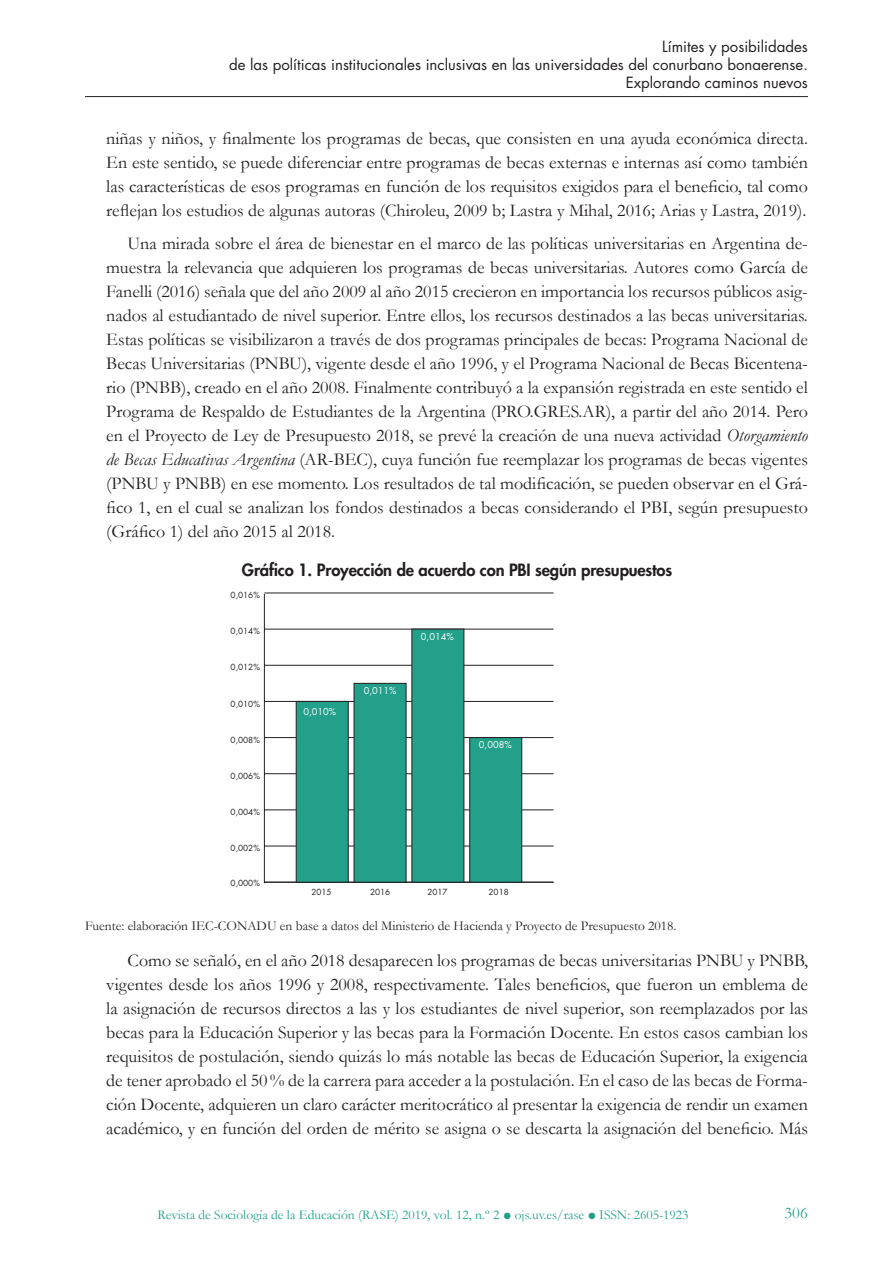
<style>
.page{position:relative;width:893px;height:1263px;background:#fff}
.page>*{position:absolute;margin:0;border:0;box-sizing:border-box;transform-origin:0 0}
.TXT_GENERAL{font:18px/24px "Garamond";color:#231f20;text-align:justify}
.TXT_GENERAL-2{font:800 16.5px "Futura Std";letter-spacing:-.01em;color:#231f20}
.t1{font:16.5px "Garamond";color:#22a08a}
.TÍTULO_PRINCIPAL{font:15px/18px "Futura Std";color:#231f20;text-align:right}
.FUENTE{font:13.5px "Garamond";color:#231f20}
.t2{font:13.5px "Garamond";color:#22a08a}
.t3{font:9.15px "Futura Std";color:#fff}
.t4{font:8.25px "Futura Std";color:#231f20}
.s1{font-style:italic}
</style>
<div class="page">
<hr style="left:264px;top:594px;width:1px;height:289px;background:#231f20">
<hr style="left:264px;top:882px;width:290px;height:1px;background:#231f20">
<hr style="left:264px;top:846px;width:290px;height:1px;background:#231f20">
<hr style="left:264px;top:810px;width:290px;height:1px;background:#231f20">
<hr style="left:264px;top:773px;width:290px;height:1px;background:#231f20">
<hr style="left:264px;top:737px;width:290px;height:1px;background:#231f20">
<hr style="left:264px;top:701px;width:290px;height:1px;background:#231f20">
<hr style="left:264px;top:665px;width:290px;height:1px;background:#231f20">
<hr style="left:264px;top:629px;width:290px;height:1px;background:#231f20">
<hr style="left:264px;top:593px;width:290px;height:1px;background:#231f20">
<div style="left:470px;top:737px;width:52px;height:145px;background:#22a08a;border:1px solid #231f20"></div>
<div style="left:412px;top:629px;width:52px;height:253px;background:#22a08a;border:1px solid #231f20"></div>
<div style="left:354px;top:683px;width:52px;height:199px;background:#22a08a"></div>
<div style="left:296px;top:701px;width:52px;height:181px;background:#22a08a;border:1px solid #231f20"></div>
<hr style="left:85px;top:96px;width:723px;height:1px;background:#231f20">
<p class="TÍTULO_PRINCIPAL" style="left:229px;top:37px;width:580px">Límites y posibilidades<br>de las políticas institucionales inclusivas en las universidades del conurbano bonaerense.<br>Explorando caminos nuevos</p>
<p class="TXT_GENERAL" style="left:106px;top:126px;width:703px">niñas y niños, y finalmente los programas de becas, que consisten en una ayuda económica directa.<br>En este sentido, se puede diferenciar entre programas de becas externas e internas así como también las características de esos programas en función de los requisitos exigidos para el beneficio, tal como reflejan los estudios de algunas autoras (Chiroleu, 2009 b; Lastra y Mihal, 2016; Arias y Lastra, 2019).</p>
<p class="TXT_GENERAL" style="left:106px;top:231px;width:703px;text-indent:21px">Una mirada sobre el área de bienestar en el marco de las políticas universitarias en Argentina de&shy;muestra la relevancia que adquieren los programas de becas universitarias. Autores como García de Fanelli (2016) señala que del año 2009 al año 2015 crecieron en importancia los recursos públicos asig&shy;nados al estudiantado de nivel superior. Entre ellos, los recursos destinados a las becas universitarias.<br>Estas políticas se visibilizaron a través de dos programas principales de becas: Programa Nacional de Becas Universitarias (PNBU), vigente desde el año 1996, y el Programa Nacional de Becas Bicentena&shy;rio (PNBB), creado en el año 2008. Finalmente contribuyó a la expansión registrada en este sentido el Programa de Respaldo de Estudiantes de la Argentina (PRO.GRES.AR), a partir del año 2014. Pero en el Proyecto de Ley de Presupuesto 2018, se prevé la creación de una nueva actividad <span class="s1">Otorgamiento de Becas Educativas Argentina</span> (AR-BEC), cuya función fue reemplazar los programas de becas vigentes (PNBU y PNBB) en ese momento. Los resultados de tal modificación, se pueden observar en el Grá&shy;fico 1, en el cual se analizan los fondos destinados a becas considerando el PBI, según presupuesto (Gráfico 1) del año 2015 al 2018.</p>
<p class="TXT_GENERAL-2" style="left:242px;top:559px;width:432px">Gráfico 1. Proyección de acuerdo con PBI según presupuestos</p>
<p class="t4" style="left:231px;top:590px;width:31px">0,016%</p>
<p class="t4" style="left:231px;top:626px;width:31px">0,014%</p>
<p class="t4" style="left:231px;top:662px;width:31px">0,012%</p>
<p class="t4" style="left:231px;top:698px;width:31px">0,010%</p>
<p class="t4" style="left:231px;top:734px;width:31px">0,008%</p>
<p class="t4" style="left:231px;top:770px;width:31px">0,006%</p>
<p class="t4" style="left:231px;top:807px;width:31px">0,004%</p>
<p class="t4" style="left:231px;top:843px;width:31px">0,002%</p>
<p class="t4" style="left:231px;top:878px;width:31px">0,000%</p>
<p class="t3" style="left:303px;top:706px;width:34px">0,010%</p>
<p class="t3" style="left:364px;top:684px;width:34px">0,011%</p>
<p class="t3" style="left:421px;top:630px;width:34px">0,014%</p>
<p class="t3" style="left:479px;top:739px;width:34px">0,008%</p>
<p class="t4" style="left:311px;top:887px;width:22px">2015</p>
<p class="t4" style="left:370px;top:887px;width:22px">2016</p>
<p class="t4" style="left:427px;top:887px;width:22px">2017</p>
<p class="t4" style="left:489px;top:887px;width:22px">2018</p>
<p class="FUENTE" style="left:85px;top:917px;width:593px">Fuente: elaboración IEC-CONADU en base a datos del Ministerio de Hacienda y Proyecto de Presupuesto 2018.</p>
<p class="TXT_GENERAL" style="left:106px;top:948px;width:703px;text-indent:21px">Como se señaló, en el año 2018 desaparecen los programas de becas universitarias PNBU y PNBB, vigentes desde los años 1996 y 2008, respectivamente. Tales beneficios, que fueron un emblema de la asignación de recursos directos a las y los estudiantes de nivel superior, son reemplazados por las becas para la Educación Superior y las becas para la Formación Docente. En estos casos cambian los requisitos de postulación, siendo quizás lo más notable las becas de Educación Superior, la exigencia de tener aprobado el 50% de la carrera para acceder a la postulación. En el caso de las becas de Forma&shy;ción Docente, adquieren un claro carácter meritocrático al presentar la exigencia de rendir un examen académico, y en función del orden de mérito se asigna o se descarta la asignación del beneficio. Más</p>
<p class="t2" style="left:158px;top:1207px;width:532px">Revista de Sociología de la Educación (RASE) 2019, vol. 12, n.º 2 ● ojs.uv.es/rase ● ISSN: 2605-1923</p>
<p class="t1" style="left:784px;top:1203px;width:25px">306</p>
</div>
